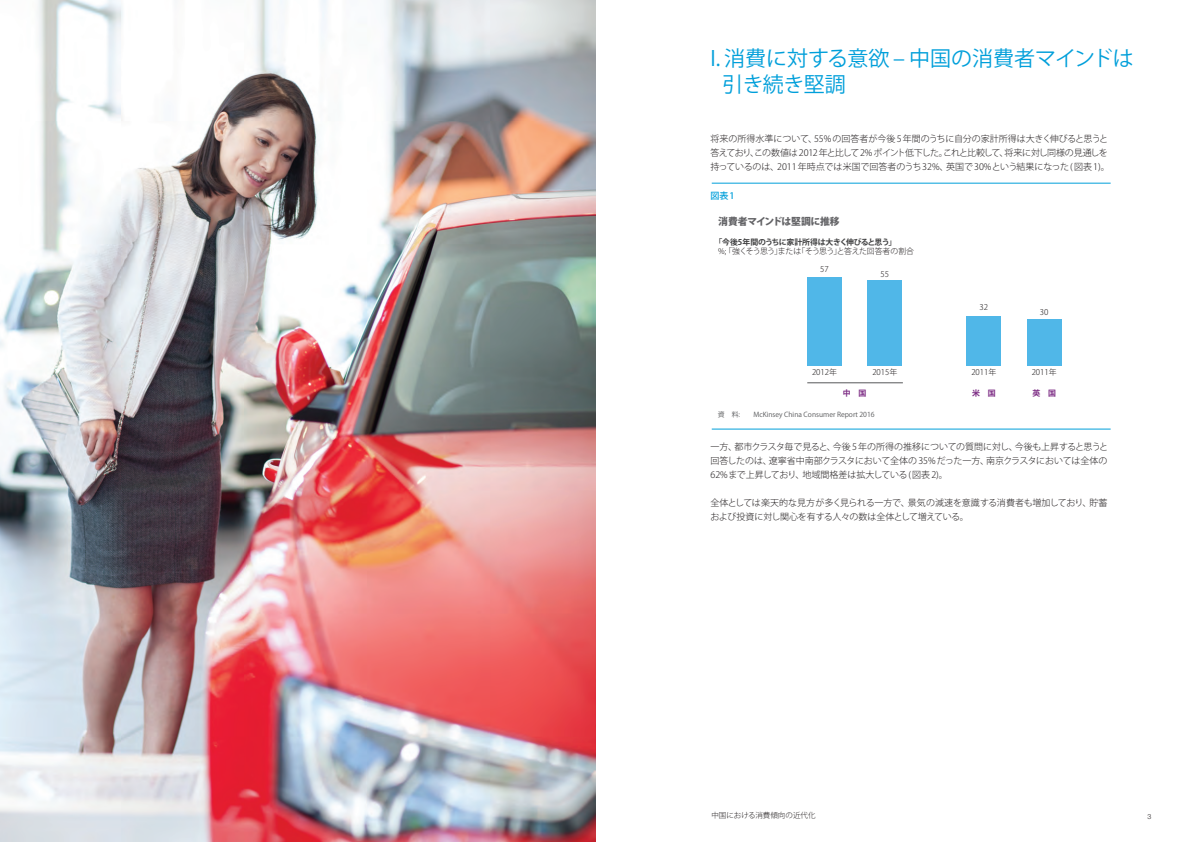
<style>
.page{position:relative;width:1191px;height:842px;background:#fff}
.page>*{position:absolute;margin:0;border:0;box-sizing:border-box;transform-origin:0 0}
.t1{font:21px/25.2px "Koz Go Pr 6 N";letter-spacing:-.005em;color:#009fda}
.t2{font:800 9.8px "Koz Go Pr 6 N";letter-spacing:-.03em;color:#636366}
.t3{font:800 9.8px "Helvetica Neue LT Std";color:#231f20}
.t4{font:300 9px/14px "Koz Go Pr 6 N";letter-spacing:-.015em;color:#231f20}
.t5{font:500 9px "Koz Go Pr 6 N";color:#009fda}
.t6{font:300 7.9px "Koz Go Pr 6 N";letter-spacing:-.07em;color:#231f20}
.t7{font:300 7.9px "Koz Go Pr 6 N";color:#231f20}
.t8{font:700 7.9px "Koz Go Pr 6 N";letter-spacing:-.025em;color:#3e3e3f}
.t9{font:700 7.9px "Koz Go Pr 6 N";color:#7b2a83}
.t10{font:300 7.5px "Koz Go Pr 6 N";color:#231f20}
.t11{font:300 7px "Helvetica Neue LT Std";color:#231f20}
.t12{font:6.9px "Koz Go Pr 6 N";color:#57585a}
</style>
<div class="page">
<img style="left:0;top:0;width:595px;height:842px">
<div style="left:807px;top:278px;width:34px;height:88px;background:#50b7e8"></div>
<div style="left:867px;top:281px;width:35px;height:85px;background:#50b7e8"></div>
<div style="left:966px;top:316px;width:35px;height:50px;background:#50b7e8"></div>
<div style="left:1027px;top:320px;width:34px;height:46px;background:#50b7e8"></div>
<hr style="left:807px;top:383px;width:96px;height:1px;background:#57585a">
<hr style="left:711px;top:183px;width:399px;height:1px;background:#009fda">
<hr style="left:711px;top:429px;width:399px;height:1px;background:#009fda">
<h1 class="t1" style="left:722px;top:47px;width:413px;text-indent:-12px">I. 消費に対する意欲 – 中国の消費者マインドは引き続き堅調</h1>
<p class="t4" style="left:710px;top:131px;width:401px">将来の所得水準について、55% の回答者が今後 5 年間のうちに自分の家計所得は大きく伸びると思うと答えており、この数値は 2012 年と比して2% ポイント低下した。これと比較して、将来に対し同様の見通しを持っているのは、2011 年時点では米国で回答者のうち32%、英国で 30%という結果になった ( 図表 1)。</p>
<p class="t3" style="left:718px;top:133px;width:73px">Exhibit 1 of 12</p>
<p class="t5" style="left:710px;top:191px;width:26px">図表1</p>
<p class="t2" style="left:718px;top:216px;width:123px">消費者マインドは堅調に推移</p>
<p class="t8" style="left:714px;top:237px;width:183px">「今後5年間のうちに家計所得は大きく伸びると思う」</p>
<p class="t6" style="left:718px;top:247px;width:197px">%; 「強くそう思う」または「そう思う」と答えた回答者の割合</p>
<p class="t7" style="left:820px;top:265px;width:10px">57</p>
<p class="t7" style="left:880px;top:269px;width:10px">55</p>
<p class="t7" style="left:812px;top:368px;width:27px">2012年</p>
<p class="t7" style="left:872px;top:368px;width:27px">2015年</p>
<p class="t9" style="left:843px;top:388px;width:25px">中　国</p>
<p class="t12" style="left:718px;top:410px;width:24px">資　料:</p>
<p class="t12" style="left:753px;top:410px;width:123px">McKinsey China Consumer Report 2016</p>
<p class="t7" style="left:979px;top:303px;width:10px">32</p>
<p class="t7" style="left:1040px;top:308px;width:10px">30</p>
<p class="t7" style="left:971px;top:368px;width:27px">2011年</p>
<p class="t7" style="left:1031px;top:368px;width:27px">2011年</p>
<p class="t9" style="left:972px;top:388px;width:25px">米　国</p>
<p class="t9" style="left:1032px;top:388px;width:25px">英　国</p>
<p class="t4" style="left:710px;top:439px;width:399px;text-align:justify">一方、都市クラスタ毎で見ると、今後 5 年の所得の推移についての質問に対し、今後も上昇すると思うと回答したのは、遼寧省中南部クラスタにおいて全体の 35% だった一方、南京クラスタにおいては全体の62%まで上昇しており、地域間格差は拡大している( 図表 2)。</p>
<p class="t4" style="left:710px;top:495px;width:398px">全体としては楽天的な見方が多く見られる一方で、景気の減速を意識する消費者も増加しており、貯蓄および投資に対し関心を有する人々の数は全体として増えている。</p>
<p class="t10" style="left:711px;top:810px;width:106px">中国における消費傾向の近代化</p>
<p class="t11" style="left:1147px;top:812px;width:5px">3</p>
</div>
